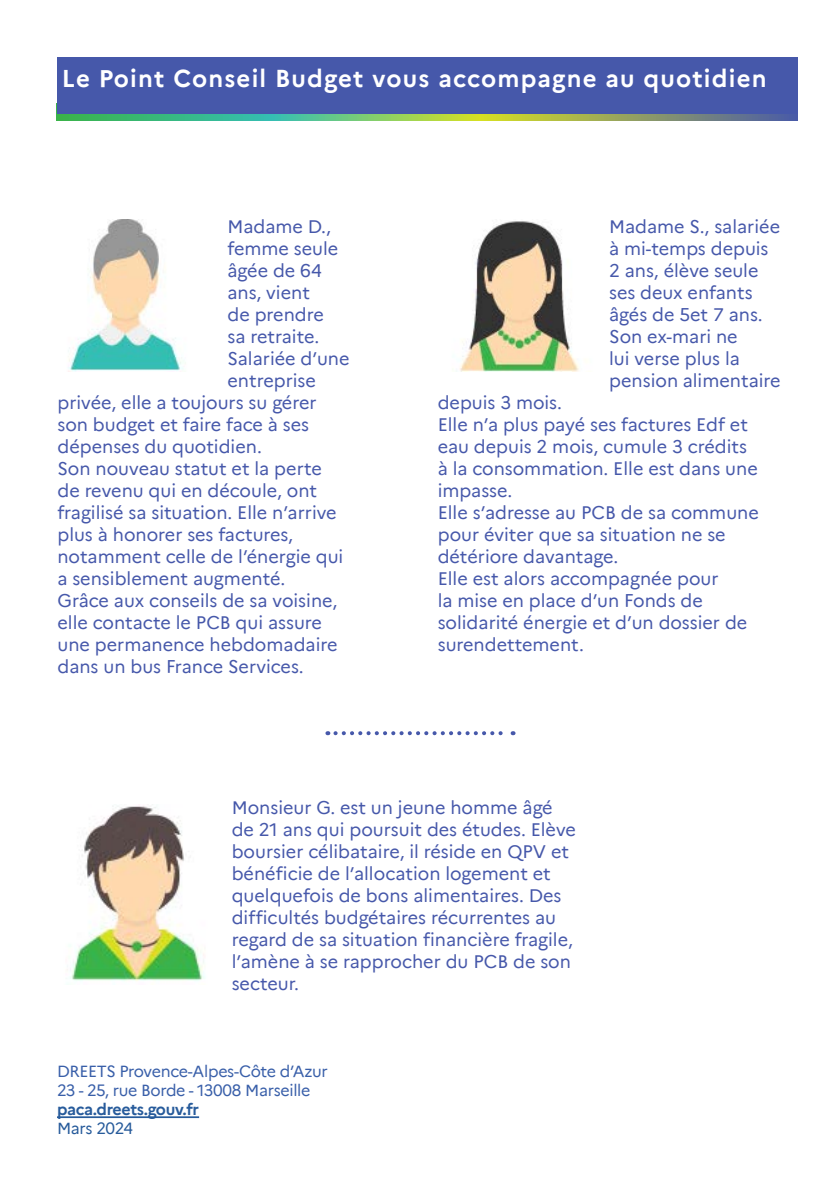
<style>
.page{position:relative;width:840px;height:1191px;background:#fff}
.page>*{position:absolute;margin:0;border:0;box-sizing:border-box;transform-origin:0 0}
.t1{font:700 24px "Marianne";letter-spacing:.05em;color:#fff}
.t2{font:18px/22px "Marianne";color:#4658aa}
.t3{font:16px/19.2px "Marianne";letter-spacing:-.02em;color:#395fa9}
.t4{font:700 16px "Marianne";letter-spacing:-.025em;color:#275b9b}
.t5{font:16px "Marianne";letter-spacing:-.02em;color:#275b9b}
</style>
<div class="page">
<svg style="left:57px;top:113px;width:740px;height:7px;background:#6ca676"></svg>
<div style="left:57px;top:57px;width:740px;height:56px;background:#4658aa"></div>
<svg style="left:335px;top:731px;width:178px;height:4px"></svg>
<img style="left:70px;top:806px;width:135px;height:175px">
<img style="left:460px;top:221px;width:119px;height:150px">
<img style="left:68px;top:219px;width:115px;height:152px">
<hr style="left:57px;top:1116px;width:142px;height:2px;background:#275b9b">
<h1 class="t1" style="left:62px;top:60px;width:706px">Le Point Conseil Budget vous accompagne au quotidien</h1>
<p class="t2" style="left:227px;top:214px;width:105px">Madame D.,</p>
<p class="t2" style="left:227px;top:236px;width:112px">femme seule</p>
<p class="t2" style="left:227px;top:258px;width:96px">âgée de 64</p>
<p class="t2" style="left:227px;top:280px;width:84px">ans, vient</p>
<p class="t2" style="left:227px;top:302px;width:98px">de prendre</p>
<p class="t2" style="left:227px;top:324px;width:93px">sa retraite.</p>
<p class="t2" style="left:227px;top:346px;width:123px">Salariée d’une</p>
<p class="t2" style="left:227px;top:368px;width:90px">entreprise</p>
<p class="t2" style="left:57px;top:390px;width:260px">privée, elle a toujours su gérer</p>
<p class="t2" style="left:57px;top:412px;width:253px">son budget et faire face à ses</p>
<p class="t2" style="left:57px;top:434px;width:206px">dépenses du quotidien.</p>
<p class="t2" style="left:57px;top:456px;width:266px">Son nouveau statut et la perte</p>
<p class="t2" style="left:57px;top:478px;width:261px">de revenu qui en découle, ont</p>
<p class="t2" style="left:57px;top:500px;width:281px">fragilisé sa situation. Elle n’arrive</p>
<p class="t2" style="left:57px;top:522px;width:237px">plus à honorer ses factures,</p>
<p class="t2" style="left:57px;top:544px;width:287px">notamment celle de l’énergie qui</p>
<p class="t2" style="left:57px;top:566px;width:229px">a sensiblement augmenté.</p>
<p class="t2" style="left:57px;top:588px;width:281px">Grâce aux conseils de sa voisine,</p>
<p class="t2" style="left:57px;top:610px;width:266px">elle contacte le PCB qui assure</p>
<p class="t2" style="left:57px;top:632px;width:281px">une permanence hebdomadaire</p>
<p class="t2" style="left:57px;top:654px;width:247px">dans un bus France Services.</p>
<p class="t2" style="left:609px;top:214px;width:173px">Madame S., salariée à mi-temps depuis<br>2 ans, élève seule ses deux enfants âgés de 5et 7 ans.<br>Son ex-mari ne<br>lui verse plus la pension alimentaire</p>
<p class="t2" style="left:437px;top:390px;width:322px">depuis 3 mois.<br>Elle n’a plus payé ses factures Edf et eau depuis 2 mois, cumule 3 crédits à la consommation. Elle est dans une impasse.<br>Elle s’adresse au PCB de sa commune pour éviter que sa situation ne se détériore davantage.<br>Elle est alors accompagnée pour<br>la mise en place d’un Fonds de solidarité énergie et d’un dossier de surendettement.</p>
<p class="t2" style="left:231px;top:795px;width:345px">Monsieur G. est un jeune homme âgé de 21 ans qui poursuit des études. Elève boursier célibataire, il réside en QPV et bénéficie de l’allocation logement et quelquefois de bons alimentaires. Des difficultés budgétaires récurrentes au regard de sa situation financière fragile, l’amène à se rapprocher du PCB de son secteur.</p>
<p class="t3" style="left:57px;top:1060px;width:272px">DREETS Provence-Alpes-Côte d’Azur<br>23 - 25, rue Borde - 13008 Marseille</p>
<p class="t4" style="left:57px;top:1097px;width:143px">paca.dreets.gouv.fr</p>
<p class="t5" style="left:57px;top:1116px;width:77px">Mars 2024</p>
</div>
